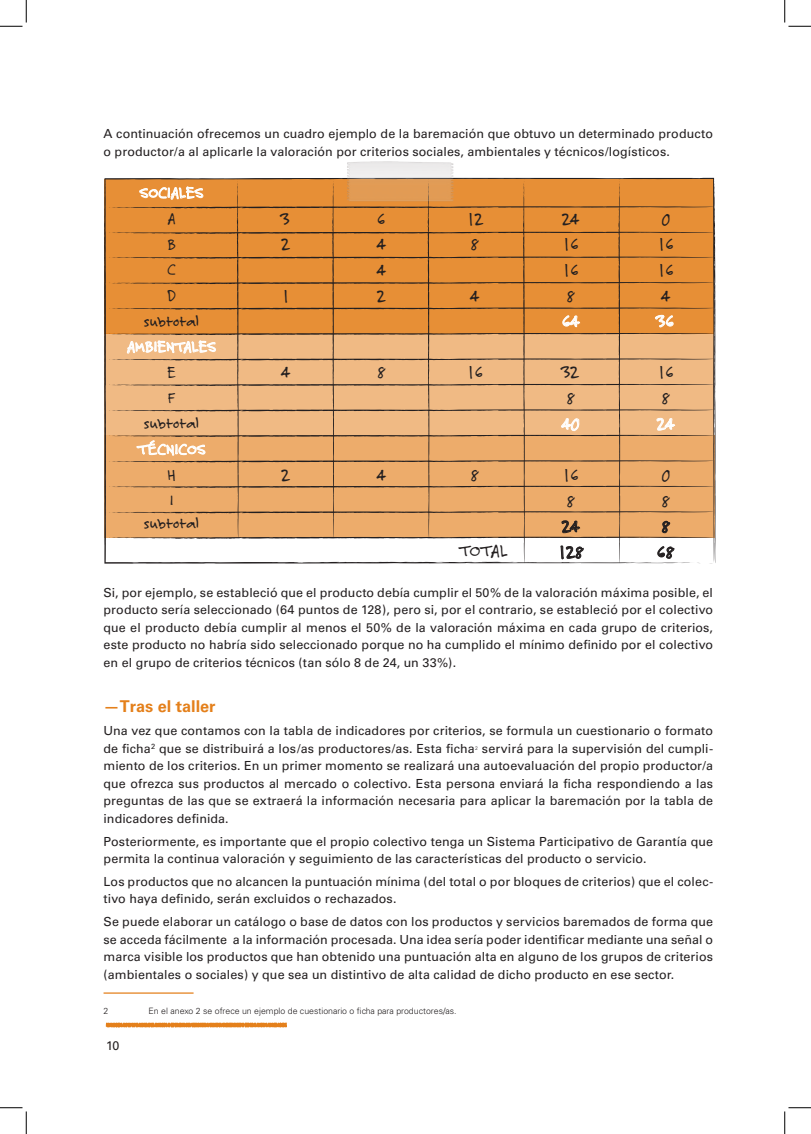
<style>
.page{position:relative;width:811px;height:1134px;background:#fff}
.page>*{position:absolute;margin:0;border:0;box-sizing:border-box;transform-origin:0 0}
.t1{font:18.75px/25.6px "Felt Tip Roman";color:#231f20}
.t2{font:18.75px "Felt Tip Roman";color:#fff}
.t3{font:16.25px/25.6px "Felt Tip Roman";color:#231f20;text-align:center}
.t4{font:16.25px "Felt Tip Roman";color:#fff}
.t5{font:700 16.25px "Univers";color:#e4801b}
.t6{font:12.5px/17.5px "Univers";letter-spacing:.005em;color:#231f20}
.t7{font:300 8.75px "Univers";color:#231f20}
.t8{font:300 5.12px "Univers";color:#231f20}
</style>
<div class="page">
<svg style="left:106px;top:1022px;width:181px;height:6px"></svg>
<hr style="left:104px;top:992px;width:90px;height:1px;background:#e4801b">
<svg style="left:104px;top:177px;width:612px;height:387px;background:#e1a364"></svg>
<img style="left:336px;top:161px;width:128px;height:60px">
<svg style="left:0;top:0;width:27px;height:27px"></svg>
<svg style="left:0;top:1107px;width:27px;height:26px"></svg>
<svg style="left:784px;top:0;width:27px;height:27px"></svg>
<svg style="left:784px;top:1107px;width:27px;height:26px"></svg>
<p class="t6" style="left:104px;top:125px;width:611px">A continuación ofrecemos un cuadro ejemplo de la baremación que obtuvo un determinado producto o productor/a al aplicarle la valoración por criterios sociales, ambientales y técnicos/logísticos.</p>
<h2 class="t4" style="left:140px;top:183px;width:65px">SOCIALES</h2>
<h2 class="t3" style="left:144px;top:205px;width:57px">A<br>B<br>C<br>D subtotal</h2>
<h2 class="t4" style="left:127px;top:336px;width:91px">AMBIENTALES</h2>
<h2 class="t3" style="left:144px;top:359px;width:57px">E<br>F subtotal</h2>
<h2 class="t4" style="left:137px;top:439px;width:70px">TÉCNICOS</h2>
<h2 class="t3" style="left:167px;top:461px;width:10px;text-align:left">H<br>I</h2>
<h2 class="t3" style="left:144px;top:510px;width:57px">subtotal</h2>
<h1 class="t1" style="left:281px;top:206px;width:10px">3<br>2</h1>
<h1 class="t1" style="left:281px;top:283px;width:10px">1</h1>
<h1 class="t1" style="left:281px;top:360px;width:10px">4</h1>
<h1 class="t1" style="left:281px;top:462px;width:10px">2</h1>
<h1 class="t1" style="left:377px;top:206px;width:10px;text-align:justify">6<br>4<br>4<br>2</h1>
<h1 class="t1" style="left:377px;top:360px;width:10px">8</h1>
<h1 class="t1" style="left:377px;top:462px;width:10px">4</h1>
<h1 class="t1" style="left:466px;top:206px;width:19px">12<br>8</h1>
<h1 class="t1" style="left:471px;top:283px;width:10px">4</h1>
<h1 class="t1" style="left:466px;top:360px;width:19px">16</h1>
<h1 class="t1" style="left:471px;top:462px;width:10px">8</h1>
<h1 class="t1" style="left:459px;top:537px;width:50px">TOTAL</h1>
<h1 class="t1" style="left:562px;top:206px;width:19px;text-align:justify">24<br>16<br>16<br>8</h1>
<h1 class="t2" style="left:562px;top:310px;width:19px">64</h1>
<h1 class="t1" style="left:562px;top:360px;width:19px">32<br>8</h1>
<h1 class="t2" style="left:562px;top:412px;width:19px">40</h1>
<h1 class="t1" style="left:558px;top:462px;width:27px;text-align:center">16<br>8<br>24<br>128</h1>
<h1 class="t1" style="left:657px;top:206px;width:19px">0<br>16<br>16<br>4</h1>
<h1 class="t2" style="left:657px;top:310px;width:19px">36</h1>
<h1 class="t1" style="left:657px;top:360px;width:19px">16<br>8</h1>
<h1 class="t2" style="left:657px;top:412px;width:19px">24</h1>
<h1 class="t1" style="left:657px;top:462px;width:19px">0<br>8<br>8<br>68</h1>
<p class="t6" style="left:104px;top:583px;width:611px;text-align:justify">Si, por ejemplo, se estableció que el producto debía cumplir el 50% de la valoración máxima posible, el producto sería seleccionado (64 puntos de 128), pero si, por el contrario, se estableció por el colectivo que el producto debía cumplir al menos el 50% de la valoración máxima en cada grupo de criterios, este producto no habría sido seleccionado porque no ha cumplido el mínimo definido por el colectivo en el grupo de criterios técnicos (tan sólo 8 de 24, un 33%).</p>
<h2 class="t5" style="left:104px;top:697px;width:113px">—Tras el taller</h2>
<p class="t6" style="left:104px;top:722px;width:611px">Una vez que contamos con la tabla de indicadores por criterios, se formula un cuestionario o formato de ficha<sup>2</sup> que se distribuirá a los/as productores/as. Esta ficha</p>
<p class="t6" style="left:104px;top:739px;width:611px;text-align:justify;text-indent:378px">servirá para la supervisión del cumpli&shy;miento de los criterios. En un primer momento se realizará una autoevaluación del propio productor/a que ofrezca sus productos al mercado o colectivo. Esta persona enviará la ficha respondiendo a las preguntas de las que se extraerá la información necesaria para aplicar la baremación por la tabla de indicadores definida.</p>
<p class="t6" style="left:104px;top:832px;width:611px">Posteriormente, es importante que el propio colectivo tenga un Sistema Participativo de Garantía que permita la continua valoración y seguimiento de las características del producto o servicio.</p>
<p class="t6" style="left:104px;top:872px;width:611px">Los productos que no alcancen la puntuación mínima (del total o por bloques de criterios) que el colec&shy;tivo haya definido, serán excluidos o rechazados.</p>
<p class="t6" style="left:104px;top:913px;width:611px;text-align:justify">Se puede elaborar un catálogo o base de datos con los productos y servicios baremados de forma que se acceda fácilmente a la información procesada. Una idea sería poder identificar mediante una señal o marca visible los productos que han obtenido una puntuación alta en alguno de los grupos de criterios (ambientales o sociales) y que sea un distintivo de alta calidad de dicho producto en ese sector.</p>
<p class="t7" style="left:104px;top:1005px;width:6px">2</p>
<p class="t7" style="left:149px;top:1005px;width:310px">En el anexo 2 se ofrece un ejemplo de cuestionario o ficha para productores/as.</p>
<p class="t8" style="left:475px;top:744px;width:4px">2</p>
<p class="t6" style="left:106px;top:1036px;width:15px">10</p>
</div>
